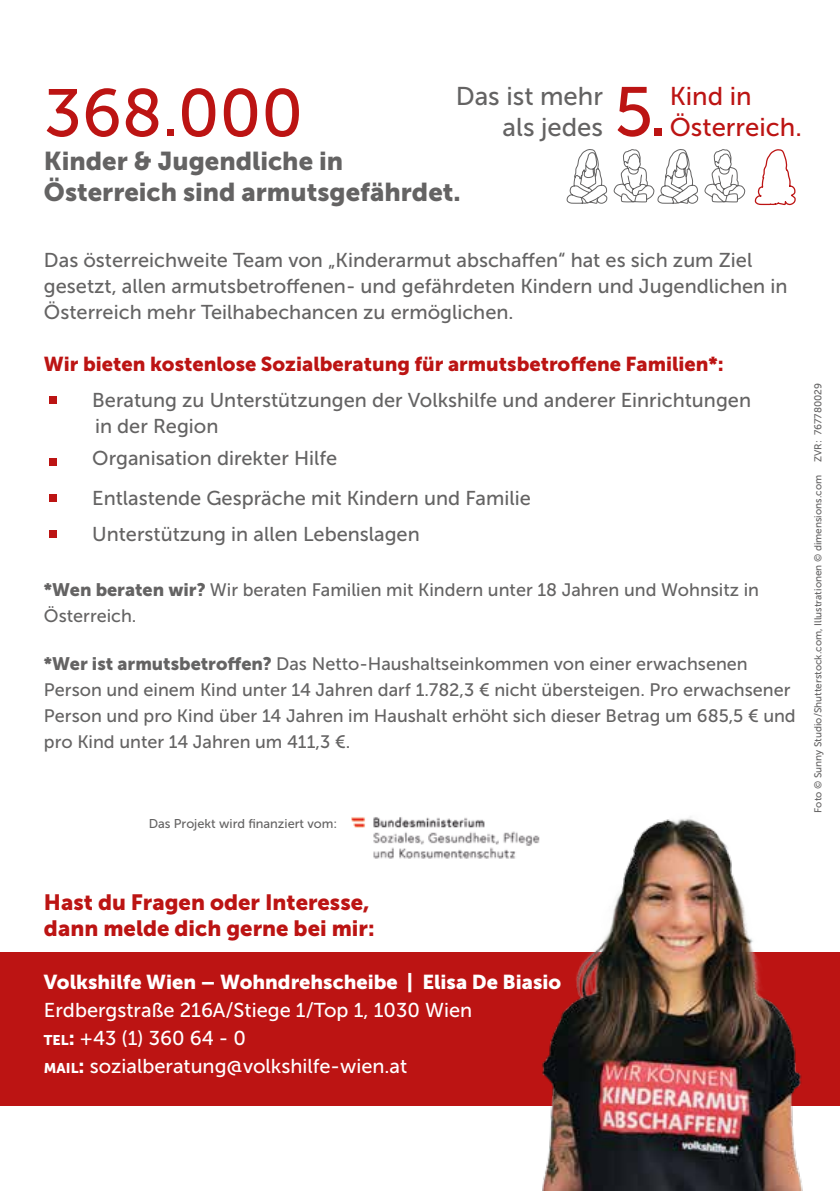
<style>
.page{position:relative;width:840px;height:1191px;background:#fff}
.page>*{position:absolute;margin:0;border:0;box-sizing:border-box;transform-origin:0 0}
.t1{font:72.6px "Museo Sans 500";color:#bc1413}
.t2{font:69.4px "Museo Sans 500";color:#bc1413}
.t3{font:66.8px "Museo Sans 500";color:#bc1413}
.t4{font:25.6px/30.8px "Museo Sans 900";color:#646363}
.t5{font:25.6px/30.8px "Museo Sans 500";color:#646363;text-align:right}
.t6{font:25.6px/30.8px "Museo Sans 500";color:#bc1413}
.t7{font:22px/26px "Museo Sans 900";color:#bc1413}
.t8{font:20px/26px "Museo Sans 500";color:#646363}
.t9{font:20px/28px "Museo Sans 500";color:#fff}
.t10{font:20px "Museo Sans 900";color:#bc1413}
.t11{font:20px "Museo Sans 900";color:#fff}
.t12{font:18px/26px "Museo Sans 500";color:#646363}
.t13{font:12.8px "Museo Sans 500";color:#646363}
.t14{font:10px "Museo Sans 500";color:#646363}
.s1{font-family:"Museo Sans 900"}
.s2{font-family:"Museo Sans 900";font-size:14px}
</style>
<div class="page">
<img style="left:351px;top:817px;width:173px;height:42px">
<div style="left:0;top:952px;width:839px;height:154px;background:#bc1413"></div>
<svg style="left:566px;top:149px;width:178px;height:55px"></svg>
<svg style="left:754px;top:149px;width:42px;height:57px"></svg>
<img style="left:524px;top:816px;width:279px;height:375px">
<h3 class="t3" style="left:44px;top:77px;width:260px">368.000</h3>
<p class="t5" style="left:455px;top:81px;width:149px">Das ist mehr als jedes</p>
<h2 class="t2" style="left:613px;top:74px;width:54px">5.</h2>
<p class="t4" style="left:44px;top:146px;width:418px">Kinder &amp; Jugendliche in<br>Österreich sind armutsgefährdet.</p>
<p class="t6" style="left:669px;top:81px;width:133px">Kind in<br>Österreich.</p>
<p class="t8" style="left:44px;top:247px;width:744px">Das österreichweite Team von „Kinderarmut abschaffen“ hat es sich zum Ziel gesetzt, allen armutsbetroffenen- und gefährdeten Kindern und Jugendlichen in<br>Österreich mehr Teilhabechancen zu ermöglichen.</p>
<p class="t10" style="left:44px;top:353px;width:681px">Wir bieten kostenlose Sozialberatung für armutsbetroffene Familien*:</p>
<h1 class="t1" style="left:44px;top:338px;width:20px">.</h1>
<p class="t8" style="left:92px;top:387px;width:660px">Beratung zu Unterstützungen der Volkshilfe und anderer Einrichtungen in der Region</p>
<h1 class="t1" style="left:44px;top:400px;width:20px">.</h1>
<p class="t8" style="left:92px;top:445px;width:246px">Organisation direkter Hilfe</p>
<h1 class="t1" style="left:44px;top:436px;width:20px">.</h1>
<p class="t8" style="left:92px;top:485px;width:440px">Entlastende Gespräche mit Kindern und Familie</p>
<h1 class="t1" style="left:44px;top:472px;width:20px">.</h1>
<p class="t8" style="left:92px;top:521px;width:329px">Unterstützung in allen Lebenslagen</p>
<p class="t12" style="left:44px;top:576px;width:716px"><span class="s1">*Wen beraten wir?</span> Wir beraten Familien mit Kindern unter 18 Jahren und Wohnsitz in<br>Österreich.</p>
<p class="t12" style="left:44px;top:651px;width:752px"><span class="s1">*Wer ist armutsbetroffen?</span> Das Netto-Haushaltseinkommen von einer erwachsenen Person und einem Kind unter 14 Jahren darf 1.782,3 € nicht übersteigen. Pro erwachsener Person und pro Kind über 14 Jahren im Haushalt erhöht sich dieser Betrag um 685,5 € und pro Kind unter 14 Jahren um 411,3 €.</p>
<p class="t13" style="left:149px;top:816px;width:190px">Das Projekt wird finanziert vom:</p>
<p class="t14" style="left:812px;top:462px;width:80px;rotate:-90deg">ZVR: 767780029</p>
<p class="t14" style="left:812px;top:813px;width:339px;rotate:-90deg">Foto © Sunny Studio/Shutterstock.com, Illustrationen © dimensions.com</p>
<p class="t7" style="left:44px;top:888px;width:332px">Hast du Fragen oder Interesse, dann melde dich gerne bei mir:</p>
<p class="t11" style="left:44px;top:970px;width:518px">Volkshilfe Wien – Wohndrehscheibe | Elisa De Biasio</p>
<p class="t9" style="left:44px;top:996px;width:429px">Erdbergstraße 216A/Stiege 1/Top 1, 1030 Wien<br><span class="s2">TEL</span><span class="s1">:</span> +43 (1) 360 64 - 0<br><span class="s2">MAIL</span><span class="s1">:</span> sozialberatung@volkshilfe-wien.at</p>
</div>
